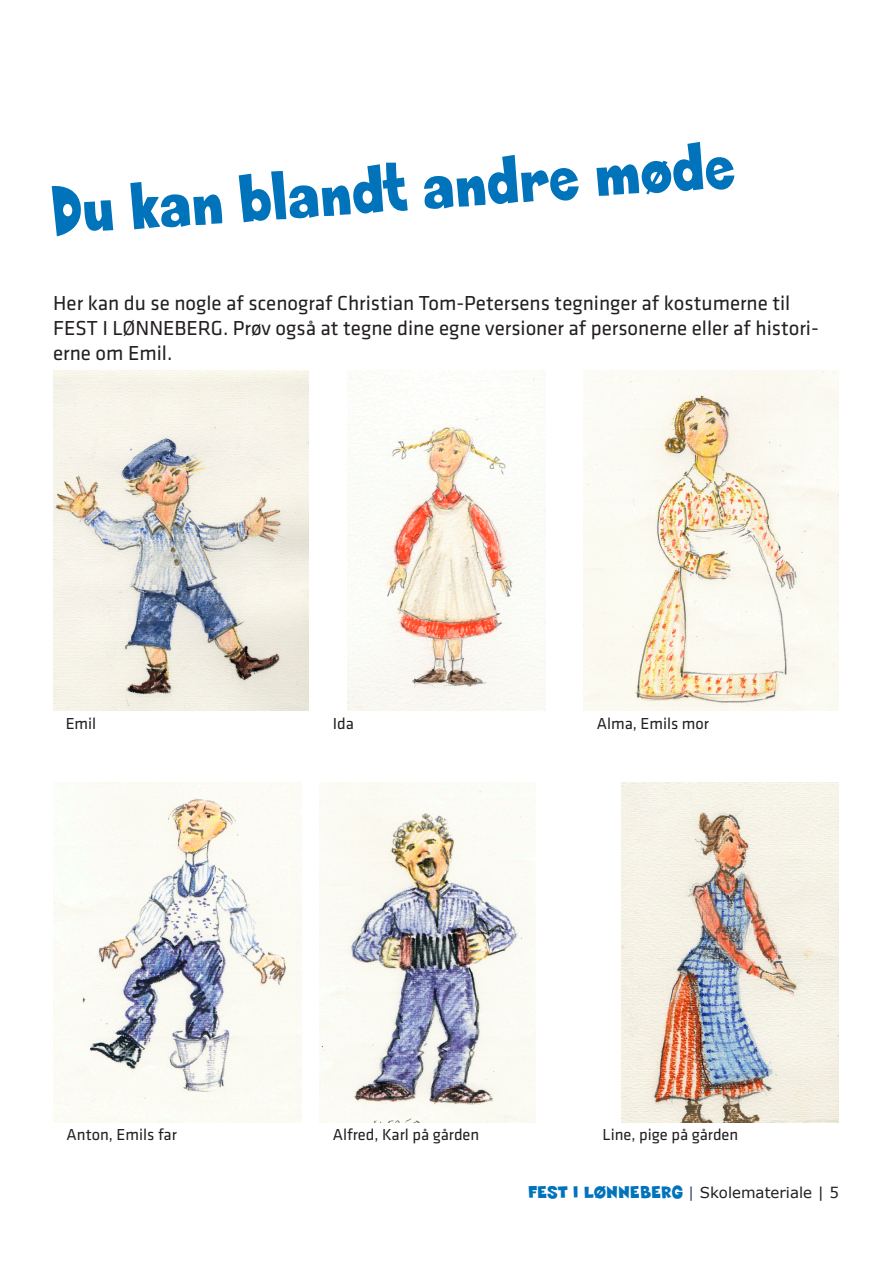
<style>
.page{position:relative;width:893px;height:1263px;background:#fff}
.page>*{position:absolute;margin:0;border:0;box-sizing:border-box;transform-origin:0 0}
.t1{font:72px "Sneakerhead BTN Condensed";color:#0073bb}
.t2{font:21px/25.2px "Klavika Basic";color:#231f20}
.t3{font:16.5px "Klavika Basic";color:#231f20}
.t4{font:15px "Verdana";color:#231f20}
.s1{font-family:"Sneakerhead BTN";font-size:18px;color:#0073bb}
.s2{color:#32496b}
</style>
<div class="page">
<img style="left:53px;top:370px;width:255px;height:341px">
<img style="left:347px;top:371px;width:198px;height:340px">
<img style="left:584px;top:370px;width:255px;height:341px">
<img style="left:53px;top:782px;width:249px;height:341px">
<img style="left:319px;top:782px;width:216px;height:341px">
<img style="left:621px;top:782px;width:218px;height:341px">
<p class="t1" style="left:48px;top:172px;width:687px;rotate:-4deg">Du kan blandt andre møde</p>
<p class="t2" style="left:53px;top:289px;width:767px">Her kan du se nogle af scenograf Christian Tom-Petersens tegninger af kostumerne til<br>FEST I LØNNEBERG. Prøv også at tegne dine egne versioner af personerne eller af histori&shy;erne om Emil.</p>
<p class="t3" style="left:66px;top:713px;width:32px">Emil</p>
<p class="t3" style="left:333px;top:713px;width:23px">Ida</p>
<p class="t3" style="left:597px;top:713px;width:114px">Alma, Emils mor</p>
<p class="t3" style="left:67px;top:1124px;width:112px">Anton, Emils far</p>
<p class="t3" style="left:333px;top:1124px;width:148px">Alfred, Karl på gården</p>
<p class="t3" style="left:602px;top:1124px;width:137px">Line, pige på gården</p>
<p class="t4" style="left:528px;top:1182px;width:312px"><span class="s1">FEST I LØNNEBERG</span> <span class="s2">|</span> Skolemateriale | 5</p>
</div>
